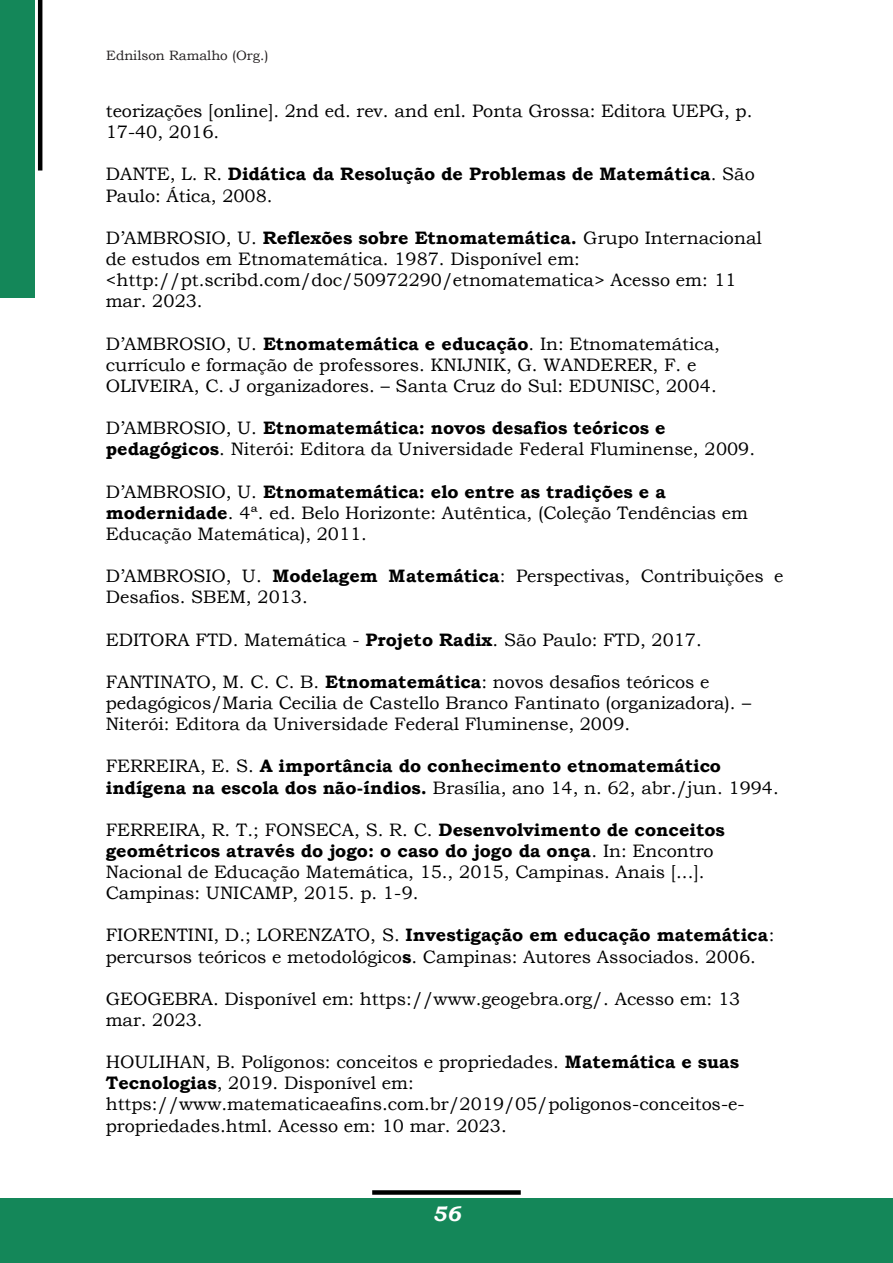
<style>
.page{position:relative;width:893px;height:1263px;background:#fff}
.page>*{position:absolute;margin:0;border:0;box-sizing:border-box;transform-origin:0 0}
.t1{font:italic 700 21px "Bookman Old Style";color:#fff}
.t2{font:18px/21.1px "Bookman Old Style";color:#000}
.t3{font:700 18px/21.3px "Bookman Old Style";color:#000}
.t4{font:13.5px "Bookman Old Style";color:#231f20}
.s1{font-weight:400}
.s2{font-weight:700}
</style>
<div class="page">
<div style="left:0;top:1199px;width:893px;height:64px;background:#148759"></div>
<div style="left:0;top:0;width:34px;height:298px;background:#148759"></div>
<hr style="left:38px;top:0;width:4px;height:171px;background:#000">
<div style="left:372px;top:1190px;width:149px;height:5px;background:#000"></div>
<p class="t4" style="left:106px;top:46px;width:164px">Ednilson Ramalho (Org.)</p>
<p class="t2" style="left:106px;top:101px;width:648px">teorizações [online]. 2nd ed. rev. and enl. Ponta Grossa: Editora UEPG, p.<br>17-40, 2016.</p>
<p class="t3" style="left:106px;top:163px;width:650px"><span class="s1">DANTE, L. R.</span> Didática da Resolução de Problemas de Matemática<span class="s1">. São<br>Paulo: Ática, 2008.</span></p>
<p class="t2" style="left:106px;top:227px;width:658px">D’AMBROSIO, U. <span class="s2">Reflexões sobre Etnomatemática.</span> Grupo Internacional de estudos em Etnomatemática. 1987. Disponível em: &lt;http://pt.scribd.com/doc/50972290/etnomatematica&gt; Acesso em: 11 mar. 2023.</p>
<p class="t2" style="left:106px;top:333px;width:616px">D’AMBROSIO, U. <span class="s2">Etnomatemática e educação</span>. In: Etnomatemática, currículo e formação de professores. KNIJNIK, G. WANDERER, F. e<br>OLIVEIRA, C. J organizadores. – Santa Cruz do Sul: EDUNISC, 2004.</p>
<p class="t2" style="left:106px;top:417px;width:651px">D’AMBROSIO, U. <span class="s2">Etnomatemática: novos desafios teóricos e pedagógicos</span>. Niterói: Editora da Universidade Federal Fluminense, 2009.</p>
<p class="t2" style="left:106px;top:481px;width:644px">D’AMBROSIO, U. <span class="s2">Etnomatemática: elo entre as tradições e a modernidade</span>. 4ª. ed. Belo Horizonte: Autêntica, (Coleção Tendências em<br>Educação Matemática), 2011.</p>
<p class="t2" style="left:106px;top:565px;width:679px">D’AMBROSIO, U. <span class="s2">Modelagem Matemática</span>: Perspectivas, Contribuições e<br>Desafios. SBEM, 2013.</p>
<p class="t2" style="left:106px;top:629px;width:597px">EDITORA FTD. Matemática - <span class="s2">Projeto Radix</span>. São Paulo: FTD, 2017.</p>
<p class="t2" style="left:106px;top:671px;width:647px">FANTINATO, M. C. C. B. <span class="s2">Etnomatemática</span>: novos desafios teóricos e pedagógicos/Maria Cecilia de Castello Branco Fantinato (organizadora). –<br>Niterói: Editora da Universidade Federal Fluminense, 2009.</p>
<p class="t3" style="left:106px;top:755px;width:674px"><span class="s1">FERREIRA, E. S.</span> A importância do conhecimento etnomatemático indígena na escola dos não-índios. <span class="s1">Brasília, ano 14, n. 62, abr./jun. 1994.</span></p>
<p class="t2" style="left:106px;top:819px;width:621px">FERREIRA, R. T.; FONSECA, S. R. C. <span class="s2">Desenvolvimento de conceitos geométricos através do jogo: o caso do jogo da onça</span>. In: Encontro Nacional de Educação Matemática, 15., 2015, Campinas. Anais [...].<br>Campinas: UNICAMP, 2015. p. 1-9.</p>
<p class="t2" style="left:106px;top:925px;width:670px">FIORENTINI, D.; LORENZATO, S. <span class="s2">Investigação em educação matemática</span>: percursos teóricos e metodológico<span class="s2">s</span>. Campinas: Autores Associados. 2006.</p>
<p class="t2" style="left:106px;top:988px;width:636px">GEOGEBRA. Disponível em: https://www.geogebra.org/. Acesso em: 13 mar. 2023.</p>
<p class="t2" style="left:106px;top:1051px;width:640px">HOULIHAN, B. Polígonos: conceitos e propriedades. <span class="s2">Matemática e suas Tecnologias</span>, 2019. Disponível em: https://www.matematicaeafins.com.br/2019/05/poligonos-conceitos-e&shy;propriedades.html. Acesso em: 10 mar. 2023.</p>
<p class="t1" style="left:432px;top:1198px;width:30px">56</p>
</div>
